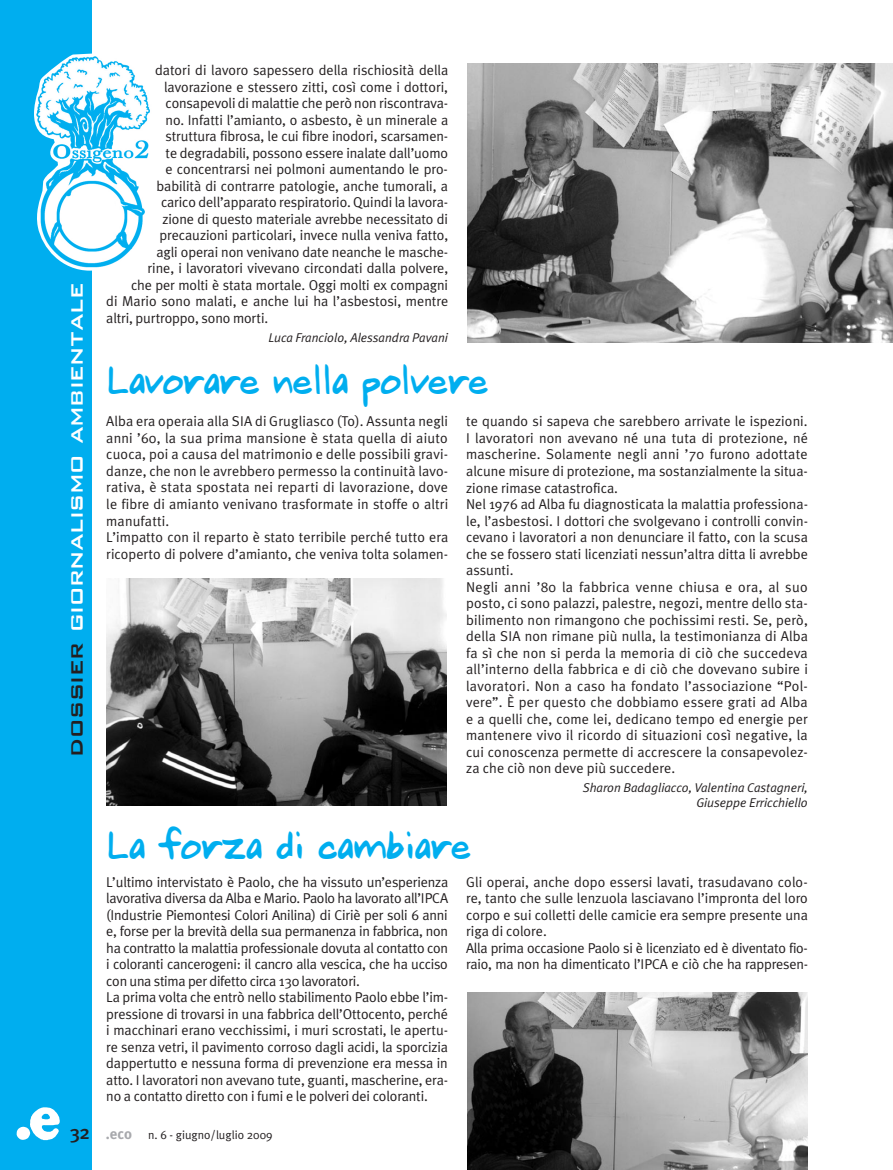
<style>
.page{position:relative;width:893px;height:1170px;background:#fff}
.page>*{position:absolute;margin:0;border:0;box-sizing:border-box;transform-origin:0 0}
.t1{font:36px "Mook";color:#00aeef}
.t2{font:500 27px "Bank Gothic";letter-spacing:-.01em;color:#fff}
.t3{font:700 15px "Meta Plus";color:#a8a9ad}
.t4{font:14.25px/16.5px "Meta Plus Normal";color:#231f20}
.t5{font:italic 12.75px/15px "Meta Plus Normal";color:#231f20;text-align:right}
.t6{font:12px "Meta Plus Normal";color:#231f20}
.s1{color:#231f20}
.s2{font-weight:500;font-size:19.5px;color:#231f20}
</style>
<div class="page">
<div style="left:0;top:0;width:91px;height:1169px;background:#00aeef"></div>
<img style="left:30px;top:1107px;width:14px;height:30px">
<img style="left:34px;top:53px;width:116px;height:217px">
<img style="left:468px;top:64px;width:425px;height:279px">
<img style="left:106px;top:578px;width:340px;height:227px">
<img style="left:468px;top:992px;width:340px;height:177px">
<h2 class="t2" style="left:55px;top:756px;width:475px;rotate:-90deg"><span class="s1">dossier</span> giornalismo ambientale</h2>
<p class="t4" style="left:155px;top:62px;width:295px">datori di lavoro sapessero della rischiosità della</p>
<p class="t4" style="left:164px;top:78px;width:285px">lavorazione e stessero zitti, così come i dottori,</p>
<p class="t4" style="left:166px;top:95px;width:284px">consapevoli di malattie che però non riscontrava-</p>
<p class="t4" style="left:166px;top:111px;width:284px">no. Infatti l’amianto, o asbesto, è un minerale a</p>
<p class="t4" style="left:166px;top:128px;width:284px">struttura fibrosa, le cui fibre inodori, scarsamen-</p>
<p class="t4" style="left:166px;top:144px;width:284px">te degradabili, possono essere inalate dall’uomo</p>
<p class="t4" style="left:166px;top:161px;width:284px">e concentrarsi nei polmoni aumentando le pro-</p>
<p class="t4" style="left:157px;top:177px;width:293px">babilità di contrarre patologie, anche tumorali, a</p>
<p class="t4" style="left:161px;top:194px;width:289px">carico dell’apparato respiratorio. Quindi la lavora-</p>
<p class="t4" style="left:163px;top:210px;width:287px">zione di questo materiale avrebbe necessitato di</p>
<p class="t4" style="left:160px;top:227px;width:290px">precauzioni particolari, invece nulla veniva fatto,</p>
<p class="t4" style="left:157px;top:243px;width:293px">agli operai non venivano date neanche le masche-</p>
<p class="t4" style="left:148px;top:260px;width:302px">rine, i lavoratori vivevano circondati dalla polvere,</p>
<p class="t4" style="left:131px;top:276px;width:318px">che per molti è stata mortale. Oggi molti ex compagni</p>
<p class="t4" style="left:106px;top:293px;width:344px">di Mario sono malati, e anche lui ha l’asbestosi, mentre</p>
<p class="t4" style="left:106px;top:309px;width:163px">altri, purtroppo, sono morti.</p>
<p class="t5" style="left:269px;top:330px;width:181px">Luca Franciolo, Alessandra Pavani</p>
<h1 class="t1" style="left:106px;top:358px;width:383px">Lavorare nella polvere</h1>
<p class="t4" style="left:106px;top:413px;width:344px">Alba era operaia alla SIA di Grugliasco (To). Assunta negli anni ’60, la sua prima mansione è stata quella di aiuto cuoca, poi a causa del matrimonio e delle possibili gravi&shy;danze, che non le avrebbero permesso la continuità lavo&shy;rativa, è stata spostata nei reparti di lavorazione, dove le fibre di amianto venivano trasformate in stoffe o altri manufatti.<br>L’impatto con il reparto è stato terribile perché tutto era ricoperto di polvere d’amianto, che veniva tolta solamen-</p>
<p class="t4" style="left:466px;top:413px;width:343px">te quando si sapeva che sarebbero arrivate le ispezioni.<br>I lavoratori non avevano né una tuta di protezione, né mascherine. Solamente negli anni ’70 furono adottate alcune misure di protezione, ma sostanzialmente la situa&shy;zione rimase catastrofica.<br>Nel 1976 ad Alba fu diagnosticata la malattia professiona&shy;le, l’asbestosi. I dottori che svolgevano i controlli convin&shy;cevano i lavoratori a non denunciare il fatto, con la scusa che se fossero stati licenziati nessun’altra ditta li avrebbe assunti.<br>Negli anni ’80 la fabbrica venne chiusa e ora, al suo posto, ci sono palazzi, palestre, negozi, mentre dello sta&shy;bilimento non rimangono che pochissimi resti. Se, però, della SIA non rimane più nulla, la testimonianza di Alba fa sì che non si perda la memoria di ciò che succedeva all’interno della fabbrica e di ciò che dovevano subire i lavoratori. Non a caso ha fondato l’associazione “Pol&shy;vere”. È per questo che dobbiamo essere grati ad Alba e a quelli che, come lei, dedicano tempo ed energie per mantenere vivo il ricordo di situazioni così negative, la cui conoscenza permette di accrescere la consapevolez&shy;za che ciò non deve più succedere.</p>
<p class="t5" style="left:583px;top:780px;width:227px">Sharon Badagliacco, Valentina Castagneri,<br>Giuseppe Erricchiello</p>
<h1 class="t1" style="left:106px;top:823px;width:366px">La forza di cambiare</h1>
<p class="t4" style="left:106px;top:873px;width:343px">L’ultimo intervistato è Paolo, che ha vissuto un’esperienza lavorativa diversa da Alba e Mario. Paolo ha lavorato all’IPCA (Industrie Piemontesi Colori Anilina) di Ciriè per soli 6 anni e, forse per la brevità della sua permanenza in fabbrica, non ha contratto la malattia professionale dovuta al contatto con i coloranti cancerogeni: il cancro alla vescica, che ha ucciso con una stima per difetto circa 130 lavoratori.<br>La prima volta che entrò nello stabilimento Paolo ebbe l’im&shy;pressione di trovarsi in una fabbrica dell’Ottocento, perché i macchinari erano vecchissimi, i muri scrostati, le apertu&shy;re senza vetri, il pavimento corroso dagli acidi, la sporcizia dappertutto e nessuna forma di prevenzione era messa in atto. I lavoratori non avevano tute, guanti, mascherine, era&shy;no a contatto diretto con i fumi e le polveri dei coloranti.</p>
<p class="t4" style="left:466px;top:873px;width:343px">Gli operai, anche dopo essersi lavati, trasudavano colo&shy;re, tanto che sulle lenzuola lasciavano l’impronta del loro corpo e sui colletti delle camicie era sempre presente una riga di colore.<br>Alla prima occasione Paolo si è licenziato ed è diventato fio&shy;raio, ma non ha dimenticato l’IPCA e ciò che ha rappresen-</p>
<p class="t3" style="left:70px;top:1125px;width:63px"><span class="s2">32</span> .eco</p>
<p class="t6" style="left:148px;top:1128px;width:126px">n. 6 - giugno/luglio 2009</p>
</div>
